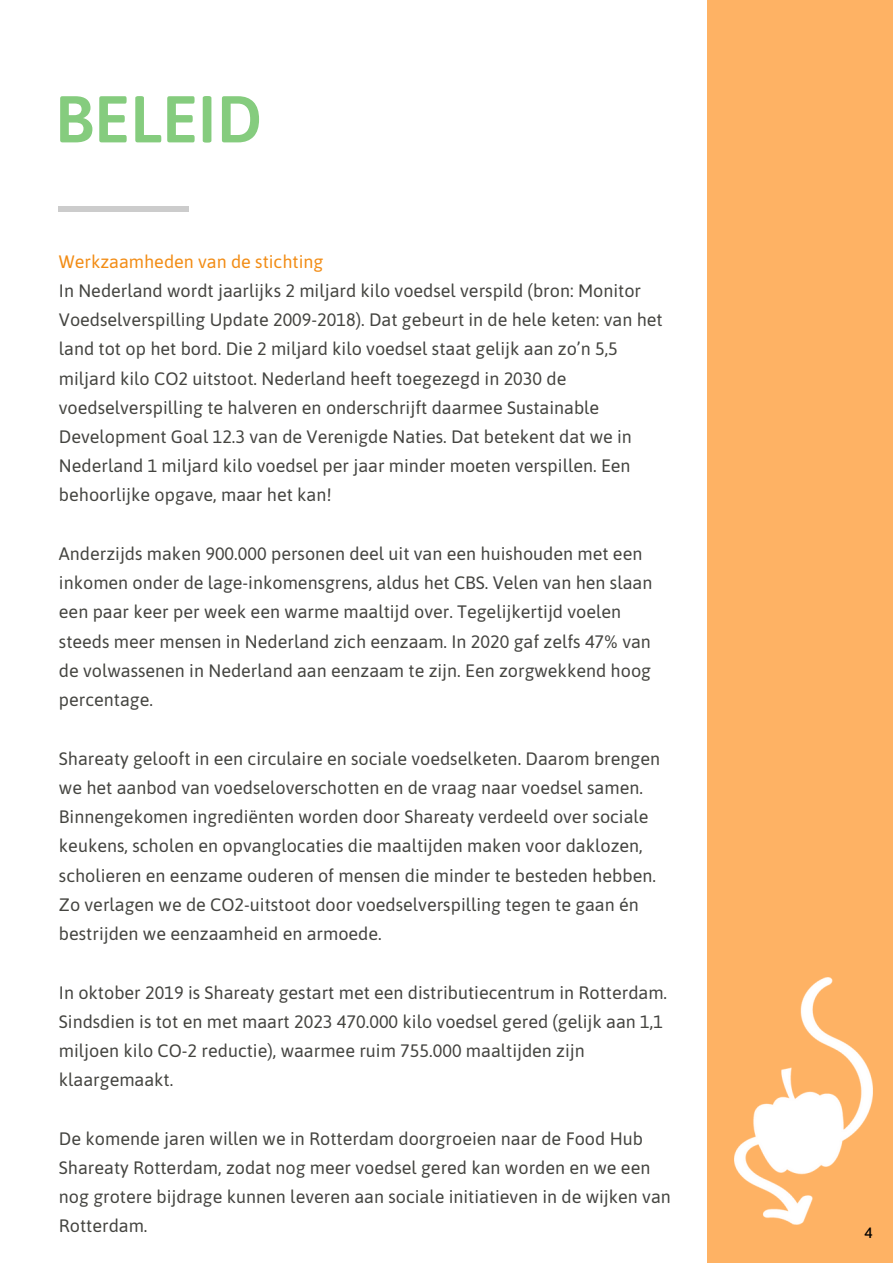
<style>
.page{position:relative;width:893px;height:1264px;background:#fff}
.page>*{position:absolute;margin:0;border:0;box-sizing:border-box;transform-origin:0 0}
.t1{font:600 66px "Asap";color:#85cc7e}
.t2{font:18px/29.2px "Asap";color:#444440}
.t3{font:18px "Asap";color:#f28c15}
.t4{font:500 15px "Asap";color:#000}
</style>
<div class="page">
<div style="left:707px;top:0;width:185px;height:1262px;background:#feb264"></div>
<div style="left:59px;top:206px;width:130px;height:5px;background:#ccc"></div>
<img style="left:734px;top:977px;width:138px;height:247px">
<p class="t1" style="left:55px;top:81px;width:209px">BELEID</p>
<p class="t3" style="left:59px;top:251px;width:266px">Werkzaamheden van de stichting</p>
<p class="t2" style="left:59px;top:276px;width:605px">In Nederland wordt jaarlijks 2 miljard kilo voedsel verspild (bron: Monitor Voedselverspilling Update 2009-2018). Dat gebeurt in de hele keten: van het land tot op het bord. Die 2 miljard kilo voedsel staat gelijk aan zo’n 5,5 miljard kilo CO2 uitstoot. Nederland heeft toegezegd in 2030 de voedselverspilling te halveren en onderschrijft daarmee Sustainable Development Goal 12.3 van de Verenigde Naties. Dat betekent dat we in Nederland 1 miljard kilo voedsel per jaar minder moeten verspillen. Een behoorlijke opgave, maar het kan!</p>
<p class="t2" style="left:59px;top:539px;width:595px">Anderzijds maken 900.000 personen deel uit van een huishouden met een inkomen onder de lage-inkomensgrens, aldus het CBS. Velen van hen slaan een paar keer per week een warme maaltijd over. Tegelijkertijd voelen steeds meer mensen in Nederland zich eenzaam. In 2020 gaf zelfs 47% van de volwassenen in Nederland aan eenzaam te zijn. Een zorgwekkend hoog percentage.</p>
<p class="t2" style="left:59px;top:743px;width:602px">Shareaty gelooft in een circulaire en sociale voedselketen. Daarom brengen we het aanbod van voedseloverschotten en de vraag naar voedsel samen.<br>Binnengekomen ingrediënten worden door Shareaty verdeeld over sociale keukens, scholen en opvanglocaties die maaltijden maken voor daklozen, scholieren en eenzame ouderen of mensen die minder te besteden hebben.<br>Zo verlagen we de CO2-uitstoot door voedselverspilling tegen te gaan én bestrijden we eenzaamheid en armoede.</p>
<p class="t2" style="left:59px;top:977px;width:609px">In oktober 2019 is Shareaty gestart met een distributiecentrum in Rotterdam.<br>Sindsdien is tot en met maart 2023 470.000 kilo voedsel gered (gelijk aan 1,1 miljoen kilo CO-2 reductie), waarmee ruim 755.000 maaltijden zijn klaargemaakt.</p>
<p class="t2" style="left:59px;top:1123px;width:613px">De komende jaren willen we in Rotterdam doorgroeien naar de Food Hub Shareaty Rotterdam, zodat nog meer voedsel gered kan worden en we een nog grotere bijdrage kunnen leveren aan sociale initiatieven in de wijken van Rotterdam.</p>
<p class="t4" style="left:864px;top:1223px;width:10px">4</p>
</div>
